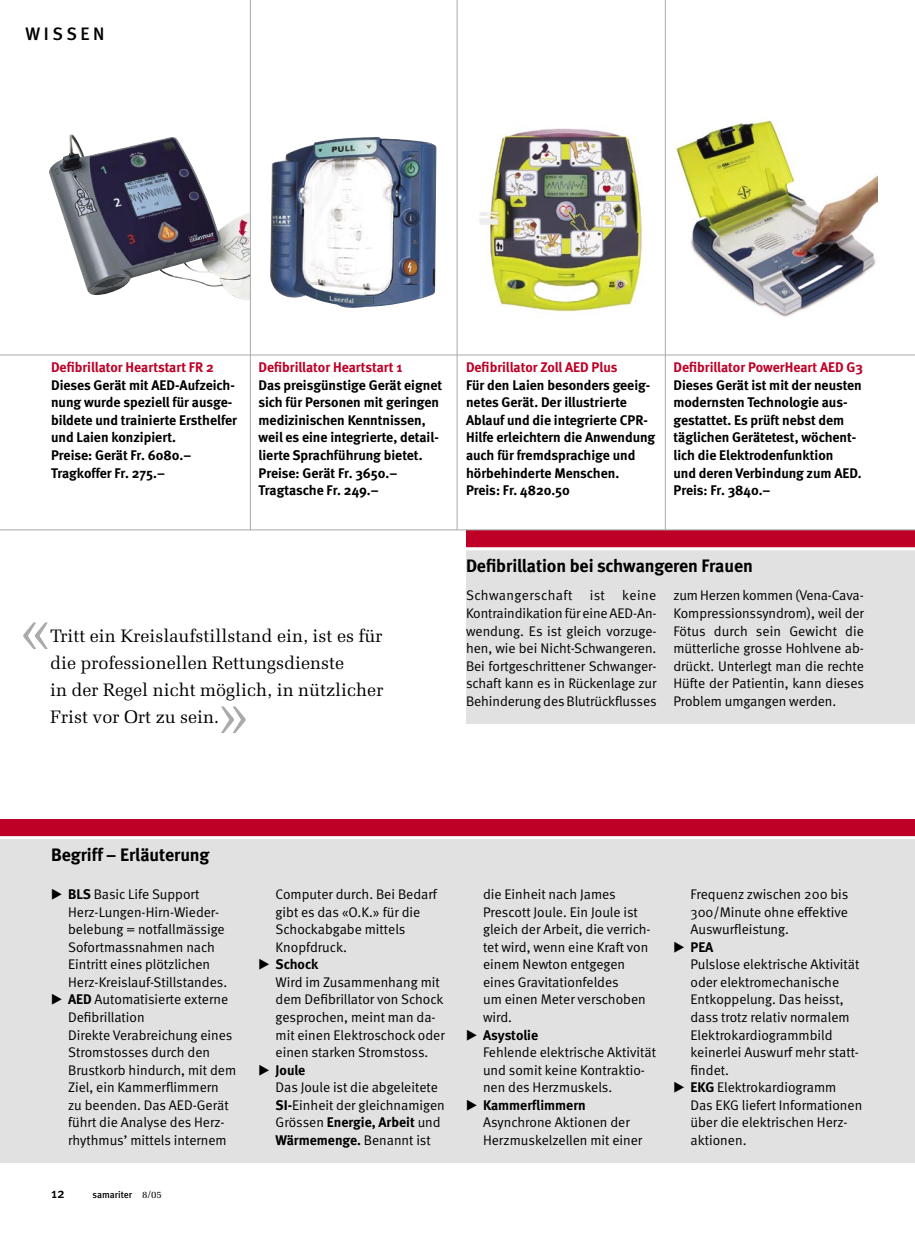
<style>
.page{position:relative;width:915px;height:1234px;background:#fff}
.page>*{position:absolute;margin:0;border:0;box-sizing:border-box;transform-origin:0 0}
.t1{font:66px "Melior";color:#aaa}
.t2{font:18px/27px "Melior";color:#000}
.t3{font:700 18px "Meta";letter-spacing:-.005em;color:#000}
.t4{font:500 18px "Meta";letter-spacing:.2em;color:#000}
.t5{font:13.95px/17.5px "Meta Normal";color:#000}
.t6{font:700 13.95px/17.5px "Meta";color:#000}
.t7{font:700 13.95px "Meta";color:#be0027}
.t8{font:500 13.95px "Meta";color:#000}
.t9{font:500 9.75px "Meta";color:#000}
.s1{font-family:"Meta";font-weight:700}
.s2{font-family:"Meta Normal";font-weight:400}
.s3{font-family:"Melior";font-weight:400}
</style>
<div class="page">
<img style="left:49px;top:134px;width:201px;height:166px">
<img style="left:270px;top:137px;width:166px;height:171px">
<div style="left:0;top:819px;width:914px;height:343px;background:#e1e1e1"></div>
<div style="left:466px;top:530px;width:448px;height:193px;background:#e1e1e1"></div>
<div style="left:466px;top:530px;width:448px;height:17px;background:#be0027"></div>
<hr style="left:466px;top:547px;width:448px;height:3px;background:#fff">
<img style="left:479px;top:128px;width:163px;height:184px">
<div style="left:0;top:819px;width:914px;height:17px;background:#be0027"></div>
<hr style="left:0;top:836px;width:914px;height:3px;background:#fff">
<hr style="left:0;top:354px;width:914px;height:1px;background:#aaa">
<hr style="left:664px;top:0;width:1px;height:530px;background:#aaa">
<hr style="left:250px;top:0;width:1px;height:530px;background:#aaa">
<hr style="left:0;top:529px;width:914px;height:1px;background:#aaa">
<img style="left:676px;top:120px;width:201px;height:198px">
<hr style="left:456px;top:0;width:1px;height:530px;background:#aaa">
<p class="t4" style="left:26px;top:23px;width:80px">WISSEN</p>
<p class="t7" style="left:51px;top:359px;width:164px">Defibrillator Heartstart FR 2</p>
<p class="t6" style="left:51px;top:376px;width:187px">Dieses Gerät mit AED-Aufzeich&shy;nung wurde speziell für ausge&shy;bildete und trainierte Ersthelfer und Laien konzipiert.<br>Preise: Gerät Fr. 6080.–<br>Tragkoffer Fr. 275.–</p>
<p class="t7" style="left:258px;top:359px;width:145px">Defibrillator Heartstart 1</p>
<p class="t6" style="left:258px;top:376px;width:185px">Das preisgünstige Gerät eignet sich für Personen mit geringen medizinischen Kenntnissen, weil es eine integrierte, detail&shy;lierte Sprachführung bietet.<br>Preise: Gerät Fr. 3650.–<br>Tragtasche Fr. 249.–</p>
<p class="t7" style="left:466px;top:359px;width:153px">Defibrillator Zoll AED Plus</p>
<p class="t6" style="left:466px;top:376px;width:191px">Für den Laien besonders geeig&shy;netes Gerät. Der illustrierte<br>Ablauf und die integrierte CPR-<br>Hilfe erleichtern die Anwendung auch für fremdsprachige und hörbehinderte Menschen.<br>Preis: Fr. 4820.50</p>
<p class="t7" style="left:673px;top:359px;width:191px">Defibrillator PowerHeart AED G3</p>
<p class="t6" style="left:673px;top:376px;width:190px">Dieses Gerät ist mit der neusten modernsten Technologie aus&shy;gestattet. Es prüft nebst dem täglichen Gerätetest, wöchent&shy;lich die Elektrodenfunktion<br>und deren Verbindung zum AED.<br>Preis: Fr. 3840.–</p>
<h1 class="t1" style="left:17px;top:591px;width:38px">«</h1>
<p class="t2" style="left:50px;top:622px;width:334px">Tritt ein Kreislaufstillstand ein, ist es für die professionellen Rettungsdienste<br>in der Regel nicht möglich, in nützlicher Frist vor Ort zu sein.</p>
<h1 class="t1" style="left:215px;top:674px;width:38px">»</h1>
<p class="t3" style="left:466px;top:555px;width:288px">Defibrillation bei schwangeren Frauen</p>
<p class="t5" style="left:466px;top:586px;width:192px;text-align:justify">Schwangerschaft ist keine Kontraindikation für eine AED-An&shy;wendung. Es ist gleich vorzuge&shy;hen, wie bei Nicht-Schwangeren.<br>Bei fortgeschrittener Schwanger&shy;schaft kann es in Rückenlage zur Behinderung des Blutrückflusses</p>
<p class="t5" style="left:673px;top:586px;width:192px;text-align:justify">zum Herzen kommen (Vena-Cava-Kompressionssyndrom), weil der Fötus durch sein Gewicht die mütterliche grosse Hohlvene ab&shy;drückt. Unterlegt man die rechte Hüfte der Patientin, kann dieses Problem umgangen werden.</p>
<p class="t3" style="left:51px;top:844px;width:160px">Begriff – Erläuterung</p>
<p class="t5" style="left:483px;top:885px;width:169px">die Einheit nach James<br>Prescott Joule. Ein Joule ist gleich der Arbeit, die verrich&shy;tet wird, wenn eine Kraft von einem Newton entgegen eines Gravitationfeldes<br>um einen Meter verschoben wird.</p>
<p class="t6" style="left:483px;top:1025px;width:57px">Asystolie</p>
<p class="t5" style="left:483px;top:1043px;width:174px">Fehlende elektrische Aktivität und somit keine Kontraktio&shy;nen des Herzmuskels.</p>
<p class="t6" style="left:483px;top:1095px;width:104px">Kammerflimmern</p>
<p class="t5" style="left:483px;top:1113px;width:161px">Asynchrone Aktionen der<br>Herzmuskelzellen mit einer</p>
<p class="t5" style="left:275px;top:885px;width:163px">Computer durch. Bei Bedarf gibt es das «O.K.» für die<br>Schockabgabe mittels<br>Knopfdruck.</p>
<p class="t6" style="left:275px;top:955px;width:44px">Schock</p>
<p class="t5" style="left:275px;top:972px;width:171px">Wird im Zusammenhang mit dem Defibrillator von Schock gesprochen, meint man da&shy;mit einen Elektroschock oder einen starken Stromstoss.</p>
<p class="t6" style="left:275px;top:1060px;width:31px">Joule</p>
<p class="t5" style="left:275px;top:1078px;width:171px">Das Joule ist die abgeleitete<br><span class="s1">SI-</span>Einheit der gleichnamigen</p>
<p class="t6" style="left:275px;top:1113px;width:166px"><span class="s2">Grössen</span> Energie, Arbeit <span class="s2">und<br></span>Wärmemenge. <span class="s2">Benannt ist</span></p>
<p class="t5" style="left:68px;top:885px;width:169px"><span class="s1">BLS</span> Basic Life Support<br>Herz-Lungen-Hirn-Wieder&shy;belebung = notfallmässige<br>Sofortmassnahmen nach<br>Eintritt eines plötzlichen<br>Herz-Kreislauf-Stillstandes.<br><span class="s1">AED</span> Automatisierte externe<br>Defibrillation<br>Direkte Verabreichung eines<br>Stromstosses durch den<br>Brustkorb hindurch, mit dem<br>Ziel, ein Kammerflimmern<br>zu beenden. Das AED-Gerät führt die Analyse des Herz&shy;rhythmus’ mittels internem</p>
<p class="t5" style="left:690px;top:885px;width:159px;text-align:justify">Frequenz zwischen 200 bis 300/Minute ohne effektive Auswurfleistung.</p>
<p class="t6" style="left:690px;top:937px;width:24px">PEA</p>
<p class="t5" style="left:690px;top:955px;width:173px">Pulslose elektrische Aktivität oder elektromechanische<br>Entkoppelung. Das heisst, dass trotz relativ normalem<br>Elektrokardiogrammbild keinerlei Auswurf mehr statt&shy;findet.<br><span class="s1">EKG</span> Elektrokardiogramm<br>Das EKG liefert Informationen über die elektrischen Herz&shy;aktionen.</p>
<p class="t8" style="left:51px;top:1184px;width:15px">12</p>
<p class="t9" style="left:92px;top:1188px;width:71px">samariter <span class="s3">8/05</span></p>
</div>
